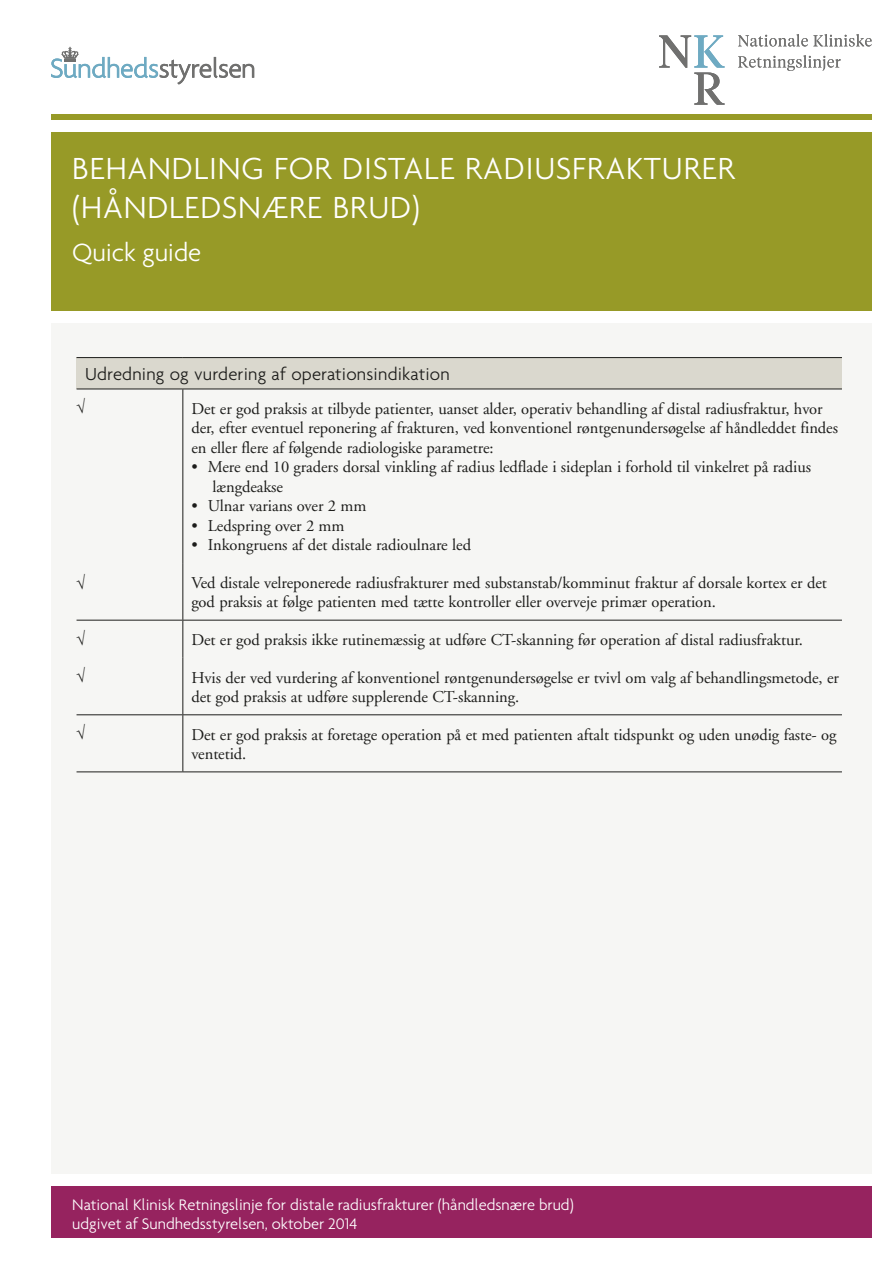
<style>
.page{position:relative;width:893px;height:1263px;background:#fff}
.page>*{position:absolute;margin:0;border:0;box-sizing:border-box;transform-origin:0 0}
.t1{font:300 33px/39px "Agenda";letter-spacing:.025em;color:#fff}
.t2{font:300 27px "Agenda";letter-spacing:-.005em;color:#fff}
.t3{font:300 18.75px "Agenda";letter-spacing:.01em;color:#1d1d1b}
.t4{font:16.5px/19.5px "Adobe Garamond";letter-spacing:-.005em;color:#1d1d1b}
.t5{font:300 16.5px/19.5px "Agenda";color:#fff}
</style>
<div class="page">
<div style="left:51px;top:323px;width:821px;height:851px;background:#f6f6f4"></div>
<div style="left:51px;top:114px;width:821px;height:5px;background:#979a27"></div>
<div style="left:51px;top:132px;width:821px;height:178px;background:#979a27"></div>
<div style="left:51px;top:1186px;width:821px;height:51px;background:#96235f"></div>
<svg style="left:51px;top:47px;width:203px;height:37px"></svg>
<div style="left:77px;top:358px;width:765px;height:31px;background:#dad8ce"></div>
<hr style="left:77px;top:389px;width:106px;height:1px;background:#1d1d1b">
<hr style="left:183px;top:389px;width:659px;height:1px;background:#1d1d1b">
<hr style="left:182px;top:389px;width:1px;height:174px;background:#1d1d1b">
<hr style="left:182px;top:563px;width:1px;height:57px;background:#1d1d1b">
<hr style="left:77px;top:620px;width:106px;height:1px;background:#1d1d1b">
<hr style="left:183px;top:620px;width:659px;height:1px;background:#1d1d1b">
<hr style="left:182px;top:620px;width:1px;height:38px;background:#1d1d1b">
<hr style="left:182px;top:658px;width:1px;height:56px;background:#1d1d1b">
<hr style="left:77px;top:714px;width:106px;height:1px;background:#1d1d1b">
<hr style="left:183px;top:714px;width:659px;height:1px;background:#1d1d1b">
<hr style="left:182px;top:715px;width:1px;height:56px;background:#1d1d1b">
<hr style="left:77px;top:357px;width:106px;height:1px;background:#1d1d1b">
<hr style="left:183px;top:357px;width:659px;height:1px;background:#1d1d1b">
<hr style="left:77px;top:771px;width:106px;height:1px;background:#1d1d1b">
<hr style="left:183px;top:771px;width:659px;height:1px;background:#1d1d1b">
<svg style="left:738px;top:34px;width:134px;height:13px"></svg>
<svg style="left:738px;top:55px;width:102px;height:16px"></svg>
<svg style="left:659px;top:35px;width:66px;height:70px"></svg>
<h1 class="t1" style="left:72px;top:148px;width:664px">BEHANDLING FOR DISTALE RADIUSFRAKTURER (HÅNDLEDSNÆRE BRUD)</h1>
<h2 class="t2" style="left:72px;top:236px;width:130px">Quick guide</h2>
<p class="t3" style="left:85px;top:363px;width:366px">Udredning og vurdering af operationsindikation</p>
<p class="t4" style="left:191px;top:399px;width:648px">Det er god praksis at tilbyde patienter, uanset alder, operativ behandling af distal radiusfraktur, hvor der, efter eventuel reponering af frakturen, ved konventionel røntgenundersøgelse af håndleddet findes en eller flere af følgende radiologiske parametre:</p>
<p class="t4" style="left:213px;top:458px;width:600px;text-indent:-21px">• Mere end 10 graders dorsal vinkling af radius ledflade i sideplan i forhold til vinkelret på radius længdeakse</p>
<p class="t4" style="left:191px;top:497px;width:177px">• Ulnar varians over 2 mm</p>
<p class="t4" style="left:191px;top:516px;width:155px">• Ledspring over 2 mm</p>
<p class="t4" style="left:191px;top:536px;width:281px">• Inkongruens af det distale radioulnare led</p>
<p class="t4" style="left:191px;top:573px;width:637px">Ved distale velreponerede radiusfrakturer med substanstab/komminut fraktur af dorsale kortex er det god praksis at følge patienten med tætte kontroller eller overveje primær operation.</p>
<p class="t4" style="left:191px;top:630px;width:613px">Det er god praksis ikke rutinemæssig at udføre CT-skanning før operation af distal radiusfraktur.</p>
<p class="t4" style="left:191px;top:668px;width:649px">Hvis der ved vurdering af konventionel røntgenundersøgelse er tvivl om valg af behandlingsmetode, er det god praksis at udføre supplerende CT-skanning.</p>
<p class="t4" style="left:191px;top:725px;width:647px">Det er god praksis at foretage operation på et med patienten aftalt tidspunkt og uden unødig faste- og ventetid.</p>
<p class="t5" style="left:72px;top:1194px;width:503px">National Klinisk Retningslinje for distale radiusfrakturer (håndledsnære brud) udgivet af Sundhedsstyrelsen, oktober 2014</p>
</div>
